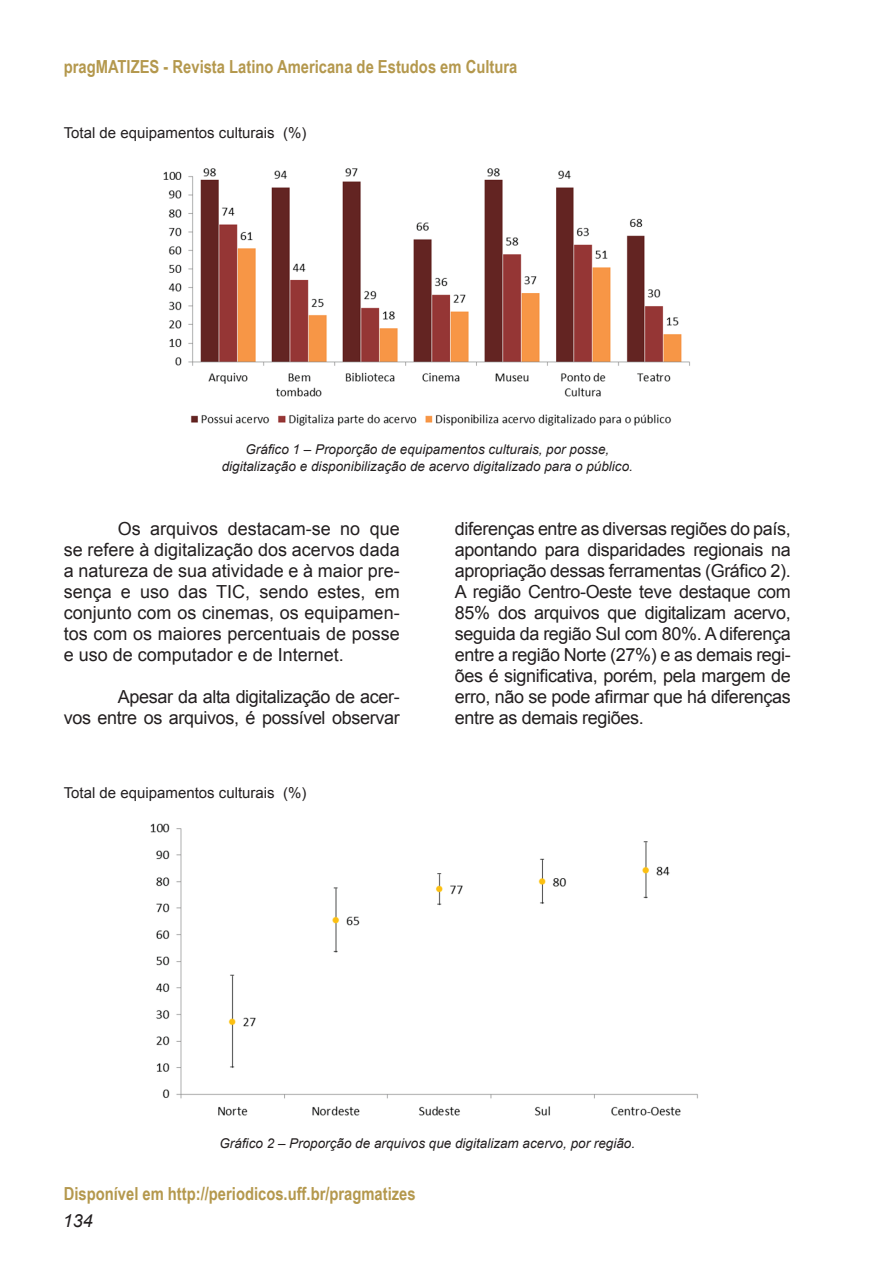
<style>
.page{position:relative;width:893px;height:1263px;background:#fff}
.page>*{position:absolute;margin:0;border:0;box-sizing:border-box;transform-origin:0 0}
.t1{font:18px/21px "Arial";letter-spacing:-.02em;color:#231f20;text-align:justify}
.t2{font:700 18px "Arial Narrow";color:#b4984d}
.t3{font:italic 18px "Arial";color:#231f20}
.t4{font:15px "Arial";color:#231f20}
.t5{font:italic 13.5px/16.5px "Arial";color:#231f20;text-align:center}
</style>
<div class="page">
<img style="left:163px;top:168px;width:527px;height:258px">
<img style="left:150px;top:823px;width:548px;height:293px">
<p class="t2" style="left:64px;top:53px;width:455px">pragMATIZES - Revista Latino Americana de Estudos em Cultura</p>
<p class="t4" style="left:64px;top:123px;width:244px">Total de equipamentos culturais (%)</p>
<p class="t5" style="left:222px;top:441px;width:413px">Gráfico 1 – Proporção de equipamentos culturais, por posse, digitalização e disponibilização de acervo digitalizado para o público.</p>
<p class="t1" style="left:64px;top:518px;width:337px;text-indent:54px">Os arquivos destacam-se no que se refere à digitalização dos acervos dada a natureza de sua atividade e à maior pre&shy;sença e uso das TIC, sendo estes, em conjunto com os cinemas, os equipamen&shy;tos com os maiores percentuais de posse e uso de computador e de Internet.</p>
<p class="t1" style="left:64px;top:686px;width:337px;text-align:right">Apesar da alta digitalização de acer-<br>vos entre os arquivos, é possível observar</p>
<p class="t4" style="left:64px;top:783px;width:244px">Total de equipamentos culturais (%)</p>
<p class="t1" style="left:455px;top:518px;width:337px">diferenças entre as diversas regiões do país, apontando para disparidades regionais na apropriação dessas ferramentas (Gráfico 2).<br>A região Centro-Oeste teve destaque com 85% dos arquivos que digitalizam acervo, seguida da região Sul com 80%. A diferença entre a região Norte (27%) e as demais regi&shy;ões é significativa, porém, pela margem de erro, não se pode afirmar que há diferenças entre as demais regiões.</p>
<p class="t5" style="left:219px;top:1135px;width:417px">Gráfico 2 – Proporção de arquivos que digitalizam acervo, por região.</p>
<p class="t2" style="left:64px;top:1179px;width:353px">Disponível em http://periodicos.uff.br/pragmatizes</p>
<p class="t3" style="left:63px;top:1209px;width:32px">134</p>
</div>
